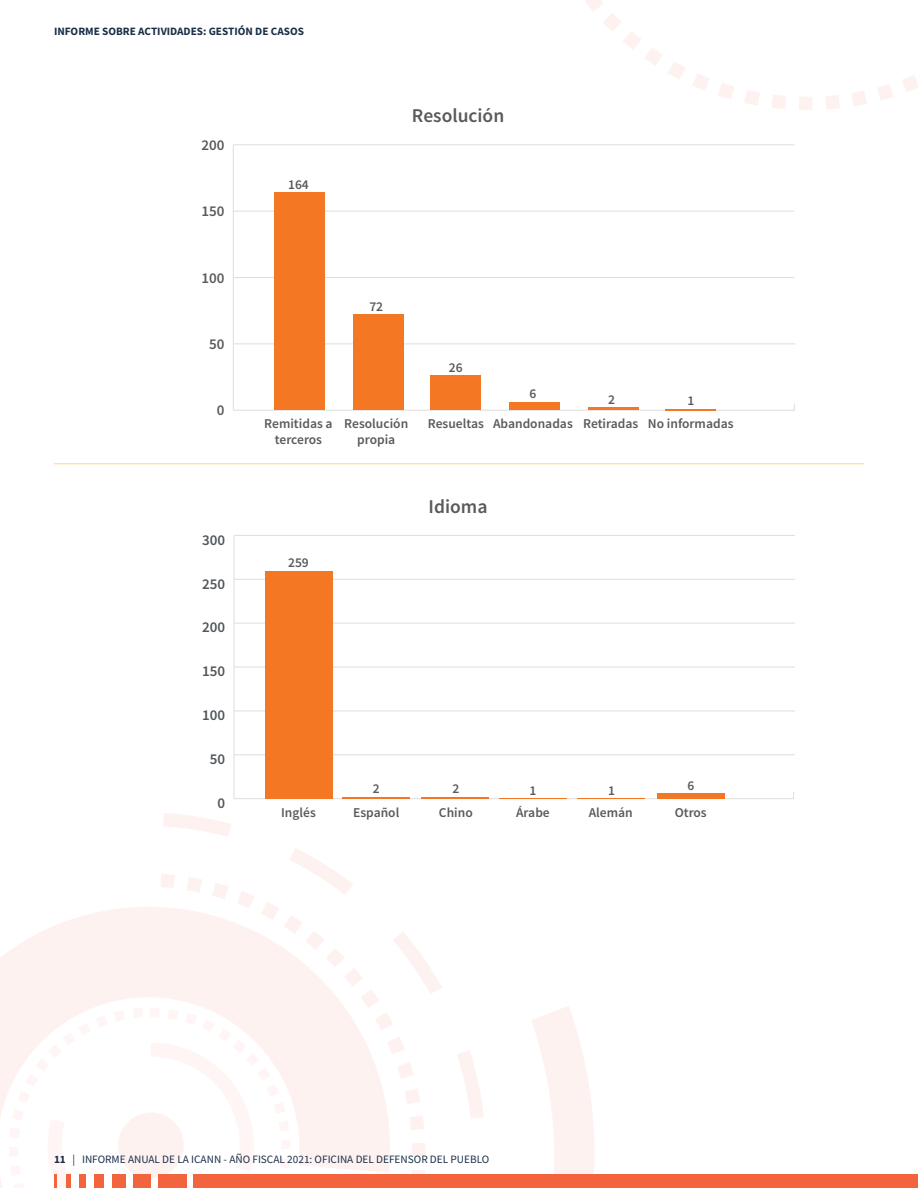
<style>
.page{position:relative;width:918px;height:1188px;background:#fff}
.page>*{position:absolute;margin:0;border:0;box-sizing:border-box;transform-origin:0 0}
.t1{font:600 19.5px "Source Sans Pro";color:#595a5a}
.t2{font:600 15px "Source Sans Pro";color:#51565a}
.t3{font:600 15px "Source Sans Pro";color:#595a5a}
.t4{font:600 13.5px/16.2px "Source Sans Pro";color:#595a5a;text-align:center}
.t5{font:11.25px "Source Sans Pro";color:#1b2f49}
.t6{font:11.25px "Source Sans Variable";color:#1b2f49}
.s1{font-family:"Source Sans Variable"}
</style>
<div class="page">
<svg style="left:390px;top:1037px;width:14px;height:17px"></svg>
<svg style="left:397px;top:1062px;width:17px;height:17px"></svg>
<svg style="left:412px;top:1170px;width:13px;height:4px"></svg>
<svg style="left:405px;top:1089px;width:15px;height:15px"></svg>
<svg style="left:412px;top:1143px;width:13px;height:13px"></svg>
<svg style="left:410px;top:1116px;width:14px;height:14px"></svg>
<svg style="left:161px;top:874px;width:14px;height:14px"></svg>
<svg style="left:187px;top:877px;width:15px;height:15px"></svg>
<svg style="left:213px;top:883px;width:15px;height:16px"></svg>
<svg style="left:237px;top:891px;width:17px;height:16px"></svg>
<svg style="left:163px;top:813px;width:68px;height:24px"></svg>
<svg style="left:290px;top:848px;width:63px;height:46px"></svg>
<svg style="left:265px;top:902px;width:177px;height:123px"></svg>
<svg style="left:457px;top:1006px;width:137px;height:168px"></svg>
<svg style="left:0;top:907px;width:390px;height:281px;fill:#fef2f0"></svg>
<div style="left:118px;top:1113px;width:66px;height:65px;background:#fef2f0;border-radius:50%"></div>
<svg style="left:48px;top:1119px;width:25px;height:69px"></svg>
<svg style="left:151px;top:1043px;width:103px;height:128px"></svg>
<svg style="left:585px;top:0;width:100px;height:79px"></svg>
<svg style="left:693px;top:74px;width:16px;height:16px"></svg>
<svg style="left:718px;top:83px;width:16px;height:16px"></svg>
<svg style="left:745px;top:90px;width:15px;height:15px"></svg>
<svg style="left:772px;top:95px;width:14px;height:14px"></svg>
<svg style="left:799px;top:97px;width:13px;height:13px"></svg>
<svg style="left:826px;top:95px;width:14px;height:14px"></svg>
<svg style="left:852px;top:91px;width:15px;height:15px"></svg>
<svg style="left:877px;top:84px;width:16px;height:16px"></svg>
<svg style="left:902px;top:75px;width:16px;height:17px"></svg>
<div style="left:133px;top:1174px;width:18px;height:14px;background:#f2633e"></div>
<div style="left:158px;top:1174px;width:29px;height:14px;background:#f2633e"></div>
<div style="left:193px;top:1174px;width:725px;height:14px;background:#f2633e"></div>
<div style="left:112px;top:1174px;width:14px;height:14px;background:#f2633e"></div>
<div style="left:94px;top:1174px;width:10px;height:14px;background:#f2633e"></div>
<div style="left:79px;top:1174px;width:7px;height:14px;background:#f2633e"></div>
<hr style="left:66px;top:1174px;width:4px;height:14px;background:#f2633e">
<hr style="left:54px;top:1174px;width:3px;height:14px;background:#f2633e">
<hr style="left:233px;top:410px;width:562px;height:1px;background:#dfdede">
<hr style="left:233px;top:145px;width:1px;height:265px;background:#dfdede">
<hr style="left:234px;top:343px;width:561px;height:1px;background:#dfdede">
<hr style="left:233px;top:277px;width:561px;height:1px;background:#dfdede">
<hr style="left:233px;top:211px;width:561px;height:1px;background:#dfdede">
<hr style="left:233px;top:144px;width:561px;height:1px;background:#dfdede">
<hr style="left:665px;top:409px;width:50px;height:1px;background:#f47823">
<hr style="left:588px;top:408px;width:50px;height:2px;background:#f47823">
<div style="left:509px;top:402px;width:51px;height:8px;background:#f47823"></div>
<div style="left:430px;top:376px;width:50px;height:34px;background:#f47823"></div>
<div style="left:353px;top:315px;width:50px;height:95px;background:#f47823"></div>
<div style="left:275px;top:193px;width:50px;height:217px;background:#f47823"></div>
<hr style="left:234px;top:798px;width:560px;height:1px;background:#dfdede">
<hr style="left:234px;top:535px;width:1px;height:264px;background:#dfdede">
<hr style="left:234px;top:754px;width:561px;height:1px;background:#dfdede">
<hr style="left:234px;top:711px;width:561px;height:1px;background:#dfdede">
<hr style="left:234px;top:667px;width:561px;height:1px;background:#dfdede">
<hr style="left:234px;top:623px;width:561px;height:1px;background:#dfdede">
<hr style="left:234px;top:579px;width:561px;height:1px;background:#dfdede">
<hr style="left:234px;top:535px;width:561px;height:1px;background:#dfdede">
<div style="left:657px;top:793px;width:67px;height:6px;background:#f47823"></div>
<hr style="left:578px;top:798px;width:67px;height:1px;background:#f47823">
<hr style="left:499px;top:798px;width:67px;height:1px;background:#f47823">
<hr style="left:422px;top:797px;width:67px;height:2px;background:#f47823">
<hr style="left:343px;top:797px;width:67px;height:2px;background:#f47823">
<div style="left:266px;top:571px;width:67px;height:228px;background:#f47823"></div>
<hr style="left:54px;top:463px;width:810px;height:1px;background:#ffd683">
<p class="t6" style="left:54px;top:25px;width:252px">INFORME SOBRE ACTIVIDADES: GESTIÓN DE CASOS</p>
<p class="t3" style="left:202px;top:135px;width:25px">200</p>
<p class="t3" style="left:202px;top:202px;width:25px">150</p>
<p class="t3" style="left:202px;top:268px;width:25px">100</p>
<p class="t3" style="left:209px;top:334px;width:17px">50</p>
<p class="t3" style="left:217px;top:401px;width:9px">0</p>
<p class="t4" style="left:288px;top:177px;width:22px">164</p>
<p class="t1" style="left:412px;top:103px;width:94px">Resolución</p>
<p class="t4" style="left:369px;top:299px;width:15px">72</p>
<p class="t4" style="left:449px;top:360px;width:15px">26</p>
<p class="t4" style="left:530px;top:386px;width:8px">6</p>
<p class="t4" style="left:608px;top:392px;width:8px">2</p>
<p class="t4" style="left:687px;top:393px;width:8px">1</p>
<p class="t4" style="left:264px;top:415px;width:70px">Remitidas a terceros</p>
<p class="t4" style="left:344px;top:415px;width:65px">Resolución propia</p>
<p class="t4" style="left:428px;top:415px;width:307px">Resueltas Abandonadas Retiradas No informadas</p>
<p class="t2" style="left:202px;top:530px;width:25px">300</p>
<p class="t2" style="left:202px;top:574px;width:25px">250</p>
<p class="t2" style="left:202px;top:618px;width:25px">200</p>
<p class="t2" style="left:202px;top:662px;width:25px">150</p>
<p class="t2" style="left:202px;top:706px;width:25px">100</p>
<p class="t2" style="left:210px;top:750px;width:17px">50</p>
<p class="t2" style="left:218px;top:793px;width:9px">0</p>
<p class="t4" style="left:288px;top:555px;width:22px">259</p>
<p class="t1" style="left:429px;top:494px;width:60px">Idioma</p>
<p class="t4" style="left:452px;top:781px;width:8px">2</p>
<p class="t4" style="left:373px;top:781px;width:8px">2</p>
<p class="t4" style="left:530px;top:783px;width:8px">1</p>
<p class="t4" style="left:608px;top:783px;width:8px">1</p>
<p class="t4" style="left:687px;top:778px;width:8px">6</p>
<p class="t4" style="left:281px;top:805px;width:36px">Inglés</p>
<p class="t4" style="left:353px;top:805px;width:48px">Español</p>
<p class="t4" style="left:439px;top:805px;width:35px">Chino</p>
<p class="t4" style="left:516px;top:805px;width:35px">Árabe</p>
<p class="t4" style="left:589px;top:805px;width:46px">Alemán</p>
<p class="t4" style="left:675px;top:805px;width:34px">Otros</p>
<p class="t5" style="left:54px;top:1152px;width:437px"><span class="s1">11</span> | INFORME ANUAL DE LA ICANN - AÑO FISCAL 2021: OFICINA DEL DEFENSOR DEL PUEBLO</p>
</div>
